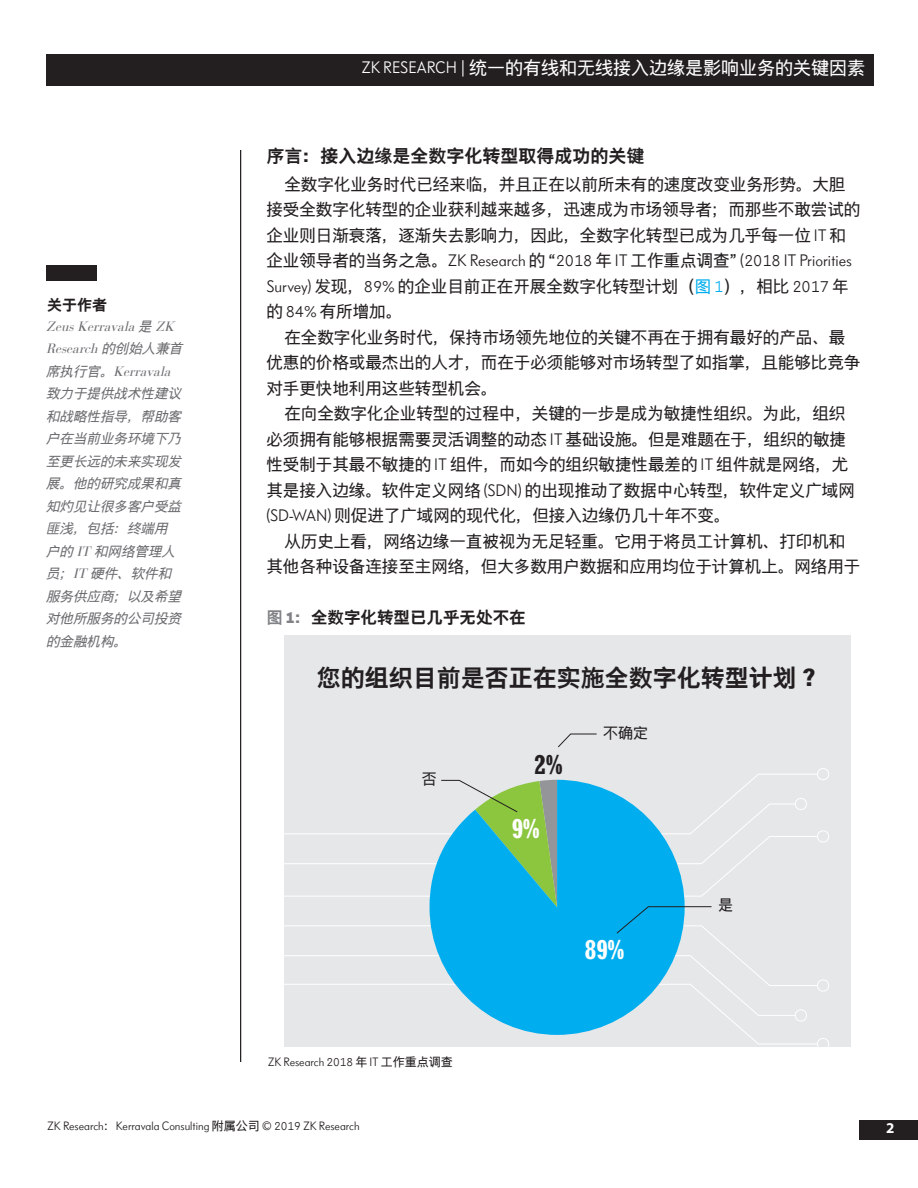
<style>
.page{position:relative;width:918px;height:1188px;background:#fff}
.page>*{position:absolute;margin:0;border:0;box-sizing:border-box;transform-origin:0 0}
.t1{font:700 condensed 27px "Rockwell Std";color:#fff}
.t2{font:700 condensed 27px "Rockwell Std";color:#231f20}
.t3{font:24px "Cisco Sans CHS Bold";color:#231f20}
.t4{font:18px "Cisco Sans CHS";color:#fff}
.Paragraph_Style4{font:18px "Cisco Sans CHS Bold";color:#231f20}
.Paragraph_Style6{font:16.5px/25.5px "Cisco Sans CHS";color:#231f20}
.Paragraph_Style8{font:16.5px/25.5px "Cisco Sans CHS";color:#231f20;text-align:center}
.Paragraph_Style1{font:16.5px "Cisco Sans CHS Bold";color:#231f20}
.t5{font:15px "Cisco Sans CHS";color:#231f20}
.Paragraph_Style5{font:15px "Cisco Sans CHS Bold";color:#231f20}
.Paragraph_Style1-2{font:700 15px "Myriad Pro";color:#fff}
.Paragraph_Style1-3{font:italic 13.5px/22.5px "Cisco Sans CHS";color:#6c6d70}
.Paragraph_Style1-4{font:12px "Bauer Grotesk Offc";color:#231f20}
.s1{font-family:"Bauer Bodoni Std"}
.s2{font-family:"Bauer Grotesk Offc";font-size:16.5px}
.s3{font-family:"Bauer Grotesk Offc"}
.s4{color:#00aeef}
.s5{font-family:"Bauer Grotesk Offc";color:#00aeef}
.s6{color:#808285}
.s7{font-family:"Bauer Grotesk Offc";font-weight:700;color:#808285}
.s8{font-family:"Cisco Sans CHS"}
</style>
<div class="page">
<hr style="left:240px;top:150px;width:1px;height:912px;background:#231f20">
<div style="left:860px;top:1120px;width:58px;height:20px;background:#231f20"></div>
<div style="left:46px;top:54px;width:828px;height:32px;background:#231f20"></div>
<div style="left:46px;top:266px;width:52px;height:15px;background:#231f20"></div>
<div style="left:284px;top:636px;width:567px;height:411px;background:#e6e7e9"></div>
<svg style="left:284px;top:774px;width:510px;height:271px"></svg>
<svg style="left:430px;top:780px;width:255px;height:255px;fill:#00aeef"></svg>
<svg style="left:440px;top:733px;width:157px;height:174px"></svg>
<svg style="left:616px;top:906px;width:96px;height:28px"></svg>
<svg style="left:794px;top:768px;width:35px;height:279px"></svg>
<p class="Paragraph_Style5" style="left:47px;top:294px;width:61px">关于作者</p>
<p class="Paragraph_Style1-3" style="left:46px;top:315px;width:142px"><span class="s1">ZeusKerravala</span>是 <span class="s1">ZK<br>Research</span> 的创始人兼首席执行官。<span class="s1">Kerravala</span>致力于提供战术性建议和战略性指导，帮助客户在当前业务环境下乃至更长远的未来实现发展。他的研究成果和真知灼见让很多客户受益匪浅，包括：终端用户的 <span class="s1">IT</span> 和网络管理人员；<span class="s1">IT</span> 硬件、软件和服务供应商；以及希望对他所服务的公司投资的金融机构。</p>
<p class="t4" style="left:361px;top:56px;width:505px"><span class="s2">ZK RESEARCH</span> <span class="s3">|</span> 统一的有线和无线接入边缘是影响业务的关键因素</p>
<p class="Paragraph_Style4" style="left:266px;top:144px;width:380px">序言：接入边缘是全数字化转型取得成功的关键</p>
<p class="Paragraph_Style6" style="left:266px;top:172px;width:595px;text-indent:18px">全数字化业务时代已经来临，并且正在以前所未有的速度改变业务形势。大胆接受全数字化转型的企业获利越来越多，迅速成为市场领导者；而那些不敢尝试的企业则日渐衰落，逐渐失去影响力，因此，全数字化转型已成为几乎每一位 <span class="s3">IT</span> 和企业领导者的当务之急。<span class="s3">ZK Research</span> 的 “<span class="s3">2018</span> 年 <span class="s3">IT</span> 工作重点调查” <span class="s3">(2018 IT Priorities Survey)</span> 发现，<span class="s3">89%</span> 的企业目前正在开展全数字化转型计划（<span class="s4">图</span> <span class="s5">1</span>），相比 <span class="s3">2017</span> 年的 <span class="s3">84%</span> 有所增加。</p>
<p class="Paragraph_Style6" style="left:266px;top:325px;width:595px;text-indent:18px">在全数字化业务时代，保持市场领先地位的关键不再在于拥有最好的产品、最优惠的价格或最杰出的人才，而在于必须能够对市场转型了如指掌，且能够比竞争对手更快地利用这些转型机会。</p>
<p class="Paragraph_Style6" style="left:266px;top:401px;width:590px;text-indent:18px">在向全数字化企业转型的过程中，关键的一步是成为敏捷性组织。为此，组织必须拥有能够根据需要灵活调整的动态 <span class="s3">IT</span> 基础设施。但是难题在于，组织的敏捷性受制于其最不敏捷的 <span class="s3">IT</span> 组件，而如今的组织敏捷性最差的 <span class="s3">IT</span> 组件就是网络，尤其是接入边缘。软件定义网络 <span class="s3">(SDN)</span> 的出现推动了数据中心转型，软件定义广域网<span class="s3">(SD-WAN)</span> 则促进了广域网的现代化，但接入边缘仍几十年不变。</p>
<p class="Paragraph_Style8" style="left:266px;top:529px;width:595px">从历史上看，网络边缘一直被视为无足轻重。它用于将员工计算机、打印机和<br>其他各种设备连接至主网络，但大多数用户数据和应用均位于计算机上。网络用于</p>
<p class="Paragraph_Style1" style="left:266px;top:606px;width:261px"><span class="s6">图</span> <span class="s7">1</span><span class="s6">：</span>全数字化转型已几乎无处不在</p>
<p class="t3" style="left:317px;top:661px;width:506px">您的组织目前是否正在实施全数字化转型计划？</p>
<p class="t5" style="left:422px;top:769px;width:16px">否</p>
<p class="Paragraph_Style1-4" style="left:268px;top:1054px;width:187px">ZK Research 2018 <span class="s8">年</span> IT <span class="s8">工作重点调查</span></p>
<p class="t2" style="left:535px;top:749px;width:29px">2%</p>
<p class="t1" style="left:512px;top:813px;width:29px">9%</p>
<p class="t5" style="left:603px;top:723px;width:46px">不确定</p>
<p class="t1" style="left:585px;top:933px;width:41px">89%</p>
<p class="t5" style="left:718px;top:895px;width:16px">是</p>
<p class="Paragraph_Style1-4" style="left:47px;top:1119px;width:314px">ZK Research<span class="s8">：</span>Kerravala Consulting <span class="s8">附属公司</span> © 2019 ZK Research</p>
<p class="Paragraph_Style1-2" style="left:886px;top:1119px;width:10px">2</p>
</div>
